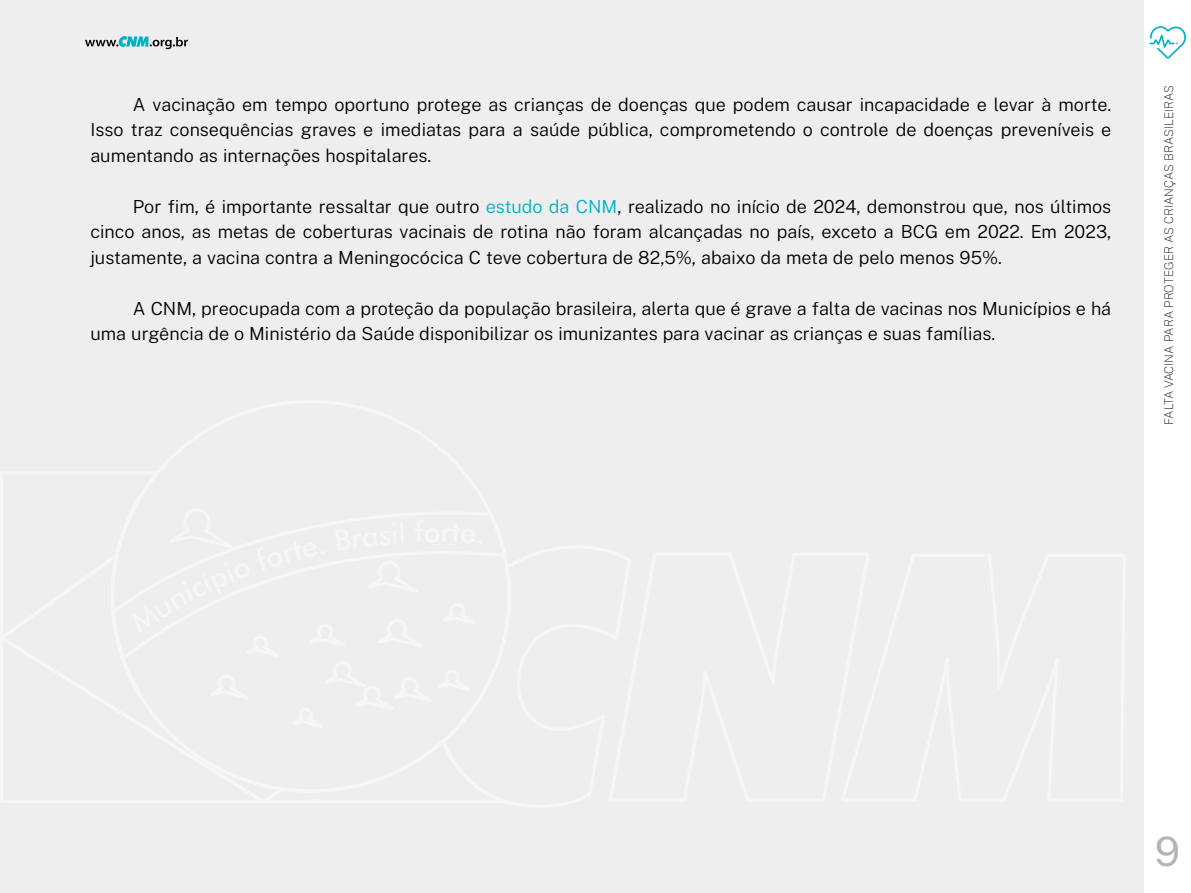
<style>
.page{position:relative;width:1191px;height:893px;background:#eee}
.page>*{position:absolute;margin:0;border:0;box-sizing:border-box;transform-origin:0 0}
.t1{font:40.5px "Public Sans";color:#b4b4b4}
.t2{font:300 18px/25.5px "Public Sans";color:#000;text-align:justify}
.t3{font:100 12px "Public Sans";color:#000}
.s1{color:#00b1c4}
</style>
<div class="page">
<div style="left:1144px;top:0;width:47px;height:893px;background:#fff"></div>
<svg style="left:85px;top:36px;width:103px;height:13px"></svg>
<svg style="left:1149px;top:26px;width:37px;height:33px"></svg>
<p class="t2" style="left:90px;top:90px;width:1022px;text-indent:43px">A vacinação em tempo oportuno protege as crianças de doenças que podem causar incapacidade e levar à morte.<br>Isso traz consequências graves e imediatas para a saúde pública, comprometendo o controle de doenças preveníveis e aumentando as internações hospitalares.</p>
<p class="t2" style="left:90px;top:192px;width:1022px;text-indent:43px">Por fim, é importante ressaltar que outro <span class="s1">estudo da CNM</span>, realizado no início de 2024, demonstrou que, nos últimos cinco anos, as metas de coberturas vacinais de rotina não foram alcançadas no país, exceto a BCG em 2022. Em 2023, justamente, a vacina contra a Meningocócica C teve cobertura de 82,5%, abaixo da meta de pelo menos 95%.</p>
<p class="t2" style="left:90px;top:294px;width:1022px;text-indent:43px">A CNM, preocupada com a proteção da população brasileira, alerta que é grave a falta de vacinas nos Municípios e há uma urgência de o Ministério da Saúde disponibilizar os imunizantes para vacinar as crianças e suas famílias.</p>
<p class="t3" style="left:1161px;top:425px;width:341px;rotate:-90deg">FALTA VACINA PARA PROTEGER AS CRIANÇAS BRASILEIRAS</p>
<h1 class="t1" style="left:1155px;top:823px;width:27px">9</h1>
</div>
